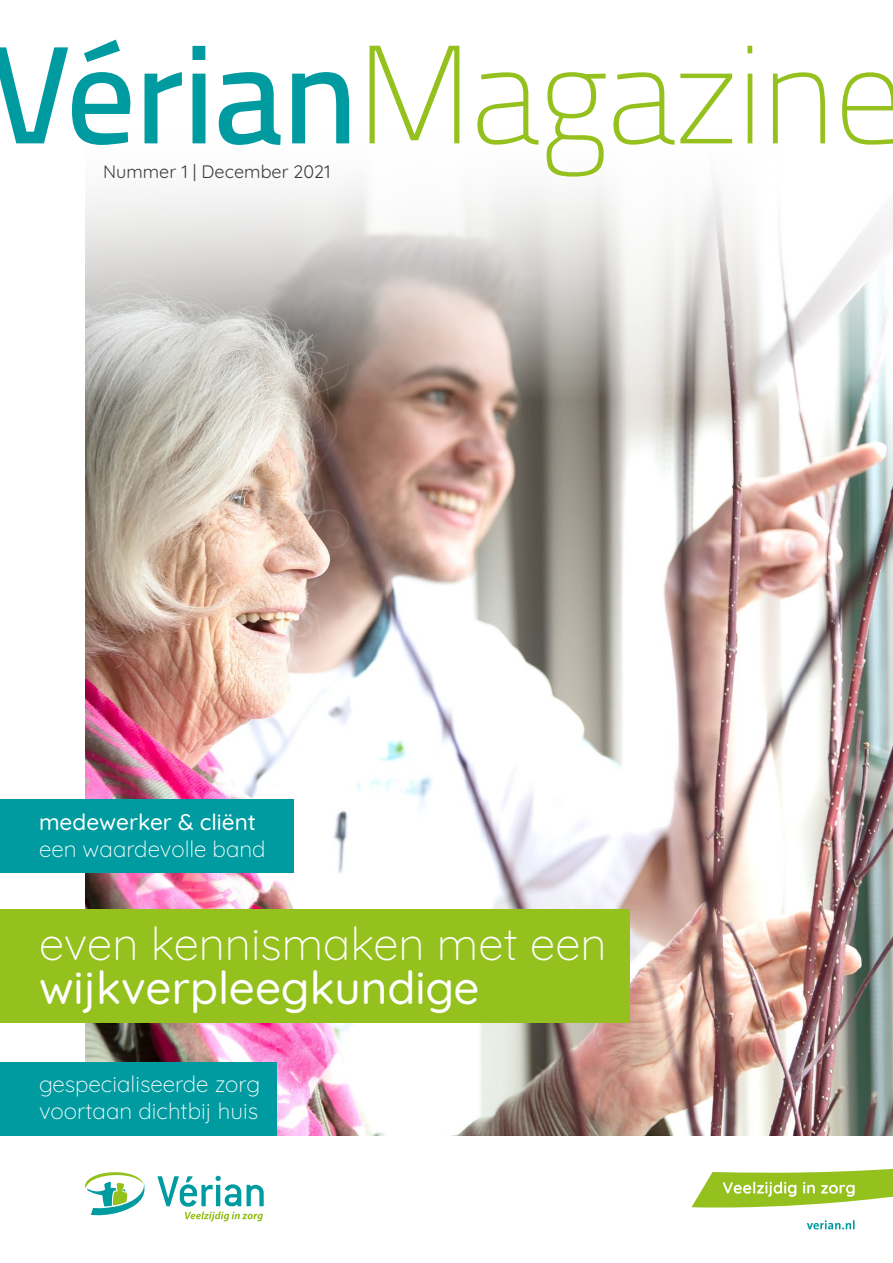
<style>
.page{position:relative;width:893px;height:1263px;background:#fff}
.page>*{position:absolute;margin:0;border:0;box-sizing:border-box;transform-origin:0 0}
.t1{font:200 139.5px "Cairo";letter-spacing:-.01em;color:#95c11f}
.t2{font:300 45.75px "Quicksand";color:#fff}
.t3{font:500 45.75px "Quicksand";color:#fff}
.t4{font:300 22.5px/27px "Quicksand";color:#fff}
.t5{font:500 22.5px "Quicksand";color:#fff}
.t6{font:18px "Quicksand";color:#3c3c3b}
.s1{font-weight:600;color:#009ba0}
</style>
<div class="page">
<img style="left:85px;top:400px;width:808px;height:735px">
<svg style="left:85px;top:1172px;width:60px;height:44px"></svg>
<svg style="left:157px;top:1176px;width:107px;height:45px"></svg>
<svg style="left:807px;top:1220px;width:48px;height:9px"></svg>
<svg style="left:691px;top:1168px;width:202px;height:39px"></svg>
<svg style="left:85px;top:184px;width:808px;height:213px"></svg>
<div style="left:0;top:909px;width:629px;height:114px;background:#95c11f"></div>
<div style="left:0;top:800px;width:293px;height:73px;background:#009ba0"></div>
<div style="left:0;top:1062px;width:277px;height:73px;background:#009ba0"></div>
<h1 class="t1" style="left:-11px;top:-18px;width:916px"><span class="s1">Vérian</span>Magazine</h1>
<p class="t6" style="left:103px;top:158px;width:229px">Nummer 1 | December 2021</p>
<p class="t5" style="left:39px;top:804px;width:219px">medewerker &amp; cliënt</p>
<p class="t4" style="left:39px;top:833px;width:228px">een waardevolle band</p>
<h2 class="t2" style="left:39px;top:908px;width:569px">even kennismaken met een</h2>
<h2 class="t3" style="left:39px;top:952px;width:442px">wijkverpleegkundige</h2>
<p class="t4" style="left:39px;top:1068px;width:223px">gespecialiseerde zorg voortaan dichtbij huis</p>
</div>
